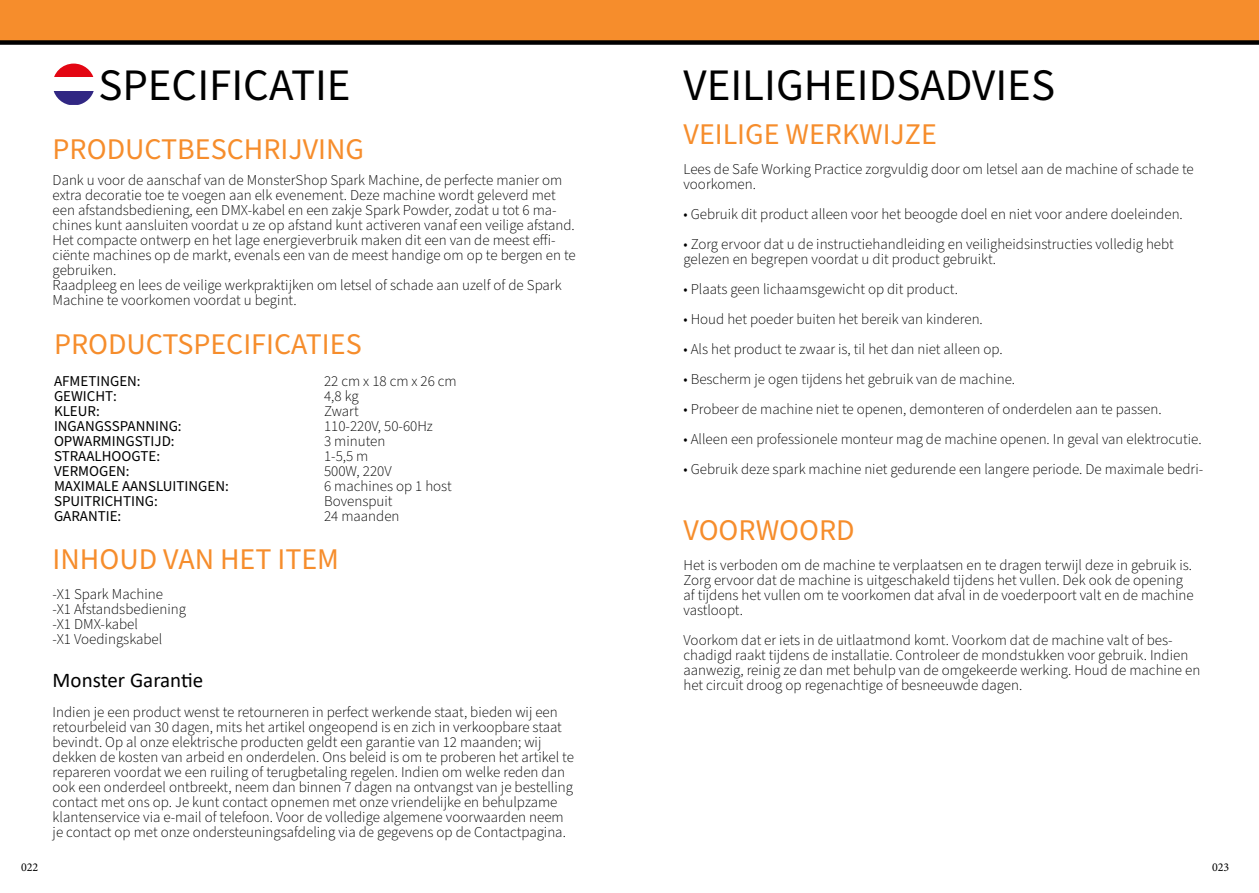
<style>
.page{position:relative;width:1259px;height:893px;background:#fff}
.page>*{position:absolute;margin:0;border:0;box-sizing:border-box;transform-origin:0 0}
.t1{font:45px "Source Sans Pro";color:#000}
.t2{font:30px "Source Sans Pro";color:#f68d2c}
.t3{font:21px "Calibri";color:#000}
.t4{font:300 15px/15px "Source Sans Pro";color:#000}
.t5{font:15px "Source Sans Pro";color:#000}
.t6{font:12px "Minion Pro";letter-spacing:-.01em;color:#000}
</style>
<div class="page">
<div style="left:0;top:0;width:1259px;height:43px;background:#f68d2c"></div>
<div style="left:0;top:40px;width:1259px;height:5px;background:#000"></div>
<svg style="left:54px;top:64px;width:40px;height:13px"></svg>
<svg style="left:54px;top:92px;width:40px;height:13px"></svg>
<h1 class="t1" style="left:98px;top:55px;width:254px">SPECIFICATIE</h1>
<h2 class="t2" style="left:53px;top:129px;width:313px">PRODUCTBESCHRIJVING</h2>
<p class="t4" style="left:53px;top:173px;width:525px">Dank u voor de aanschaf van de MonsterShop Spark Machine, de perfecte manier om extra decoratie toe te voegen aan elk evenement. Deze machine wordt geleverd met een afstandsbediening, een DMX-kabel en een zakje Spark Powder, zodat u tot 6 ma&shy;chines kunt aansluiten voordat u ze op afstand kunt activeren vanaf een veilige afstand.<br>Het compacte ontwerp en het lage energieverbruik maken dit een van de meest effi&shy;ciënte machines op de markt, evenals een van de meest handige om op te bergen en te gebruiken.<br>Raadpleeg en lees de veilige werkpraktijken om letsel of schade aan uzelf of de Spark Machine te voorkomen voordat u begint.</p>
<h2 class="t2" style="left:54px;top:324px;width:309px">PRODUCTSPECIFICATIES</h2>
<p class="t5" style="left:54px;top:371px;width:88px">AFMETINGEN:</p>
<p class="t4" style="left:324px;top:374px;width:134px">22 cm x 18 cm x 26 cm</p>
<p class="t5" style="left:54px;top:386px;width:64px">GEWICHT:</p>
<p class="t4" style="left:324px;top:389px;width:36px">4,8 kg</p>
<p class="t5" style="left:54px;top:401px;width:47px">KLEUR:</p>
<p class="t4" style="left:324px;top:404px;width:36px">Zwart</p>
<p class="t5" style="left:54px;top:416px;width:129px">INGANGSSPANNING:</p>
<p class="t4" style="left:324px;top:419px;width:110px">110-220V, 50-60Hz</p>
<p class="t5" style="left:54px;top:431px;width:122px">OPWARMINGSTIJD:</p>
<p class="t4" style="left:324px;top:434px;width:63px">3 minuten</p>
<p class="t5" style="left:54px;top:446px;width:108px">STRAALHOOGTE:</p>
<p class="t4" style="left:324px;top:449px;width:46px">1-5,5 m</p>
<p class="t5" style="left:54px;top:461px;width:77px">VERMOGEN:</p>
<p class="t4" style="left:324px;top:464px;width:69px">500W, 220V</p>
<p class="t5" style="left:54px;top:476px;width:176px">MAXIMALE AANSLUITINGEN:</p>
<p class="t4" style="left:324px;top:479px;width:129px">6 machines op 1 host</p>
<p class="t5" style="left:54px;top:491px;width:105px">SPUITRICHTING:</p>
<p class="t4" style="left:324px;top:494px;width:70px">Bovenspuit</p>
<p class="t5" style="left:54px;top:506px;width:69px">GARANTIE:</p>
<p class="t4" style="left:324px;top:509px;width:77px">24 maanden</p>
<h2 class="t2" style="left:53px;top:539px;width:288px">INHOUD VAN HET ITEM</h2>
<p class="t4" style="left:53px;top:587px;width:135px">-X1 Spark Machine<br>-X1 Afstandsbediening -X1 DMX-kabel<br>-X1 Voedingskabel</p>
<h3 class="t3" style="left:53px;top:665px;width:152px">Monster Garantie</h3>
<p class="t4" style="left:53px;top:704px;width:523px">Indien je een product wenst te retourneren in perfect werkende staat, bieden wij een retourbeleid van 30 dagen, mits het artikel ongeopend is en zich in verkoopbare staat bevindt. Op al onze elektrische producten geldt een garantie van 12 maanden; wij dekken de kosten van arbeid en onderdelen. Ons beleid is om te proberen het artikel te repareren voordat we een ruiling of terugbetaling regelen. Indien om welke reden dan ook een onderdeel ontbreekt, neem dan binnen 7 dagen na ontvangst van je bestelling contact met ons op. Je kunt contact opnemen met onze vriendelijke en behulpzame klantenservice via e-mail of telefoon. Voor de volledige algemene voorwaarden neem je contact op met onze ondersteuningsafdeling via de gegevens op de Contactpagina.</p>
<h1 class="t1" style="left:683px;top:55px;width:373px">VEILIGHEIDSADVIES</h1>
<h2 class="t2" style="left:683px;top:114px;width:255px">VEILIGE WERKWIJZE</h2>
<p class="t4" style="left:683px;top:162px;width:512px">Lees de Safe Working Practice zorgvuldig door om letsel aan de machine of schade te voorkomen.</p>
<p class="t4" style="left:683px;top:207px;width:501px">• Gebruik dit product alleen voor het beoogde doel en niet voor andere doeleinden.</p>
<p class="t4" style="left:683px;top:237px;width:492px">• Zorg ervoor dat u de instructiehandleiding en veiligheidsinstructies volledig hebt gelezen en begrepen voordat u dit product gebruikt.</p>
<p class="t4" style="left:683px;top:282px;width:276px">• Plaats geen lichaamsgewicht op dit product.</p>
<p class="t4" style="left:683px;top:312px;width:301px">• Houd het poeder buiten het bereik van kinderen.</p>
<p class="t4" style="left:683px;top:342px;width:321px">• Als het product te zwaar is, til het dan niet alleen op.</p>
<p class="t4" style="left:683px;top:372px;width:333px">• Bescherm je ogen tijdens het gebruik van de machine.</p>
<p class="t4" style="left:683px;top:402px;width:479px">• Probeer de machine niet te openen, demonteren of onderdelen aan te passen.</p>
<p class="t4" style="left:683px;top:432px;width:519px">• Alleen een professionele monteur mag de machine openen. In geval van elektrocutie.</p>
<p class="t4" style="left:683px;top:462px;width:521px">• Gebruik deze spark machine niet gedurende een langere periode. De maximale bedri-</p>
<h2 class="t2" style="left:683px;top:510px;width:173px">VOORWOORD</h2>
<p class="t4" style="left:683px;top:558px;width:512px">Het is verboden om de machine te verplaatsen en te dragen terwijl deze in gebruik is.<br>Zorg ervoor dat de machine is uitgeschakeld tijdens het vullen. Dek ook de opening af tijdens het vullen om te voorkomen dat afval in de voederpoort valt en de machine vastloopt.</p>
<p class="t4" style="left:683px;top:633px;width:518px">Voorkom dat er iets in de uitlaatmond komt. Voorkom dat de machine valt of bes&shy;chadigd raakt tijdens de installatie. Controleer de mondstukken voor gebruik. Indien aanwezig, reinig ze dan met behulp van de omgekeerde werking. Houd de machine en het circuit droog op regenachtige of besneeuwde dagen.</p>
<p class="t6" style="left:21px;top:860px;width:19px">022</p>
<p class="t6" style="left:1212px;top:860px;width:19px">023</p>
</div>
